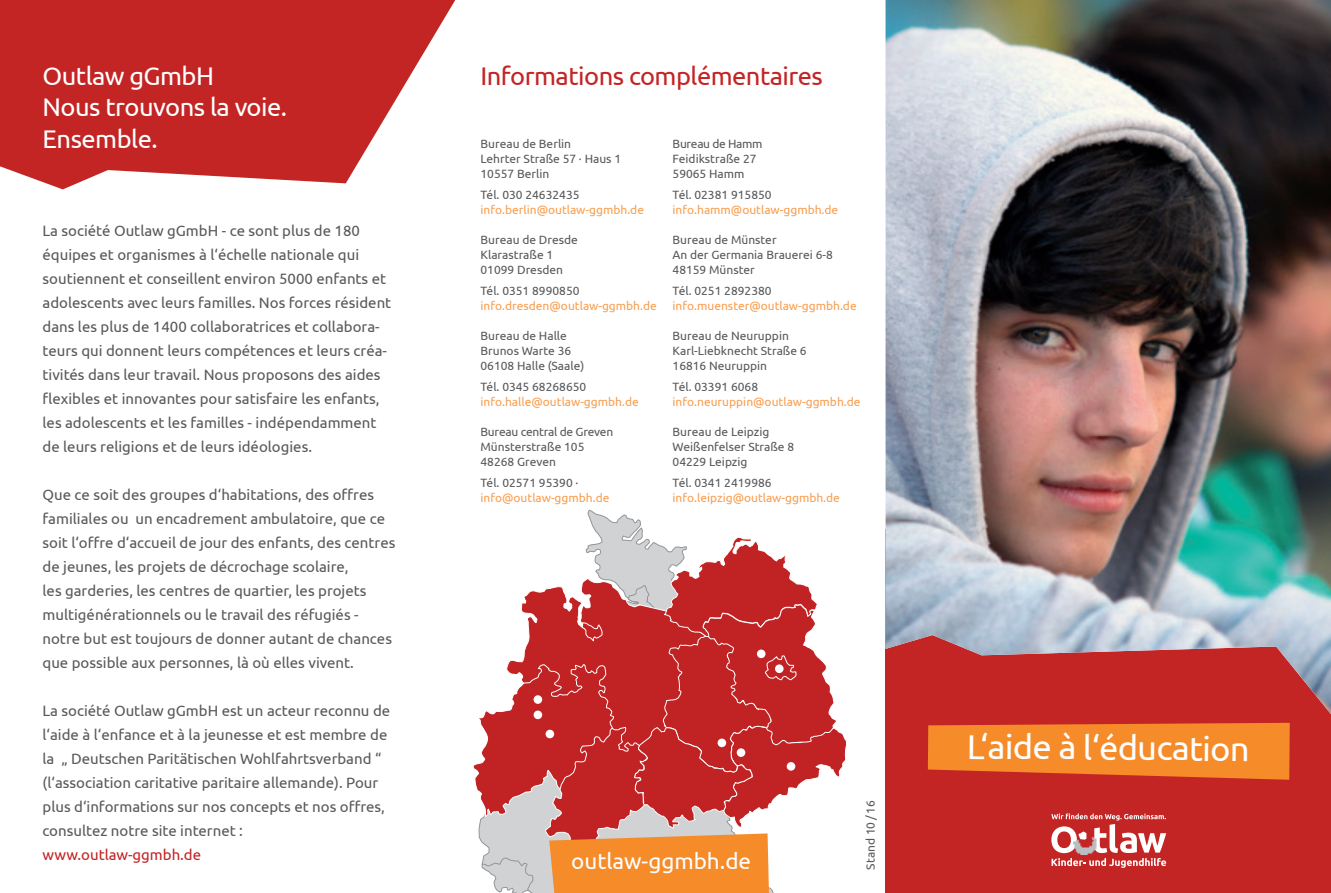
<style>
.page{position:relative;width:1331px;height:893px;background:#fff}
.page>*{position:absolute;margin:0;border:0;box-sizing:border-box;transform-origin:0 0}
.t1{font:34.5px "Ubuntu";letter-spacing:-.03em;color:#fff}
.t2{font:25.5px "Ubuntu";letter-spacing:-.02em;color:#fff}
.t3{font:25.5px "Ubuntu";letter-spacing:-.02em;color:#c32524}
.t4{font:22.5px "Ubuntu";color:#fff}
.t5{font:15px/24px "Ubuntu";color:#57585a}
.t6{font:12px "Ubuntu";color:#57585a}
.t7{font:12px "Ubuntu";color:#f89f51}
.t8{font:12px "Ubuntu";letter-spacing:-.02em;color:#57585a}
.t9{font:12px "Ubuntu";letter-spacing:-.025em;color:#57585a}
.s1{color:#c12324}
</style>
<div class="page">
<svg style="left:0;top:0;width:455px;height:189px;fill:#c32524"></svg>
<svg style="left:473px;top:510px;width:374px;height:383px"></svg>
<div style="left:885px;top:529px;width:446px;height:364px;background:#c32524"></div>
<svg style="left:1051px;top:813px;width:115px;height:55px"></svg>
<img style="left:885px;top:0;width:446px;height:714px">
<svg style="left:928px;top:723px;width:362px;height:57px;background:#f07f28"></svg>
<div style="left:757px;top:649px;width:8px;height:9px;background:#fff;border-radius:50%"></div>
<div style="left:534px;top:695px;width:8px;height:9px;background:#fff;border-radius:50%"></div>
<div style="left:546px;top:730px;width:8px;height:8px;background:#fff;border-radius:50%"></div>
<div style="left:718px;top:739px;width:8px;height:8px;background:#fff;border-radius:50%"></div>
<div style="left:775px;top:664px;width:9px;height:9px;background:#fff;border-radius:50%"></div>
<div style="left:787px;top:762px;width:8px;height:9px;background:#fff;border-radius:50%"></div>
<div style="left:534px;top:711px;width:8px;height:8px;background:#fff;border-radius:50%"></div>
<div style="left:737px;top:748px;width:8px;height:9px;background:#fff;border-radius:50%"></div>
<p class="t2" style="left:43px;top:60px;width:173px">Outlaw gGmbH</p>
<p class="t2" style="left:43px;top:92px;width:246px">Nous trouvons la voie.</p>
<p class="t2" style="left:43px;top:123px;width:117px">Ensemble.</p>
<p class="t5" style="left:43px;top:218px;width:350px">La société Outlaw gGmbH - ce sont plus de 180 équipes et organismes à l‘échelle nationale qui soutiennent et conseillent environ 5000 enfants et adolescents avec leurs familles. Nos forces résident dans les plus de 1400 collaboratrices et collabora&shy;teurs qui donnent leurs compétences et leurs créa&shy;tivités dans leur travail. Nous proposons des aides flexibles et innovantes pour satisfaire les enfants, les adolescents et les familles - indépendamment de leurs religions et de leurs idéologies.</p>
<p class="t5" style="left:43px;top:482px;width:354px">Que ce soit des groupes d‘habitations, des offres familiales ou un encadrement ambulatoire, que ce soit l‘offre d‘accueil de jour des enfants, des centres de jeunes, les projets de décrochage scolaire,<br>les garderies, les centres de quartier, les projets multigénérationnels ou le travail des réfugiés - notre but est toujours de donner autant de chances que possible aux personnes, là où elles vivent.</p>
<p class="t5" style="left:43px;top:698px;width:349px">La société Outlaw gGmbH est un acteur reconnu de l‘aide à l‘enfance et à la jeunesse et est membre de la „ Deutschen Paritätischen Wohlfahrtsverband “ (l‘association caritative paritaire allemande). Pour plus d‘informations sur nos concepts et nos offres, consultez notre site internet : <span class="s1">www.outlaw-ggmbh.de</span></p>
<p class="t3" style="left:480px;top:60px;width:344px">Informations complémentaires</p>
<p class="t6" style="left:480px;top:136px;width:92px">Bureau de Berlin</p>
<p class="t6" style="left:480px;top:151px;width:142px">Lehrter Straße 57 ∙ Haus 1</p>
<p class="t6" style="left:480px;top:166px;width:70px">10557 Berlin</p>
<p class="t6" style="left:480px;top:187px;width:101px">Tél. 030 24632435</p>
<p class="t7" style="left:480px;top:202px;width:165px">info.berlin@outlaw-ggmbh.de</p>
<p class="t6" style="left:480px;top:232px;width:99px">Bureau de Dresde</p>
<p class="t6" style="left:480px;top:247px;width:74px">Klarastraße 1</p>
<p class="t6" style="left:480px;top:262px;width:84px">01099 Dresden</p>
<p class="t6" style="left:480px;top:283px;width:101px">Tél. 0351 8990850</p>
<p class="t7" style="left:480px;top:298px;width:178px">info.dresden@outlaw-ggmbh.de</p>
<p class="t6" style="left:480px;top:328px;width:88px">Bureau de Halle</p>
<p class="t6" style="left:480px;top:343px;width:92px">Brunos Warte 36</p>
<p class="t6" style="left:480px;top:358px;width:105px">06108 Halle (Saale)</p>
<p class="t6" style="left:480px;top:379px;width:107px">Tél. 0345 68268650</p>
<p class="t7" style="left:480px;top:394px;width:160px">info.halle@outlaw-ggmbh.de</p>
<p class="t8" style="left:480px;top:424px;width:134px">Bureau central de Greven</p>
<p class="t6" style="left:480px;top:439px;width:105px">Münsterstraße 105</p>
<p class="t6" style="left:480px;top:454px;width:77px">48268 Greven</p>
<p class="t6" style="left:480px;top:475px;width:100px">Tél. 02571 95390 ·</p>
<p class="t7" style="left:480px;top:490px;width:130px">info@outlaw-ggmbh.de</p>
<p class="t9" style="left:673px;top:137px;width:91px">Bureau de Hamm</p>
<p class="t6" style="left:673px;top:152px;width:85px">Feidikstraße 27</p>
<p class="t6" style="left:673px;top:167px;width:73px">59065 Hamm</p>
<p class="t6" style="left:673px;top:188px;width:101px">Tél. 02381 915850</p>
<p class="t7" style="left:673px;top:203px;width:167px">info.hamm@outlaw-ggmbh.de</p>
<p class="t6" style="left:673px;top:233px;width:106px">Bureau de Münster</p>
<p class="t6" style="left:673px;top:248px;width:162px">An der Germania Brauerei 6-8</p>
<p class="t6" style="left:673px;top:263px;width:84px">48159 Münster</p>
<p class="t6" style="left:673px;top:284px;width:101px">Tél. 0251 2892380</p>
<p class="t7" style="left:673px;top:299px;width:186px">info.muenster@outlaw-ggmbh.de</p>
<p class="t6" style="left:673px;top:329px;width:118px">Bureau de Neuruppin</p>
<p class="t6" style="left:673px;top:344px;width:136px">Karl-Liebknecht Straße 6</p>
<p class="t6" style="left:673px;top:359px;width:96px">16816 Neuruppin</p>
<p class="t6" style="left:673px;top:380px;width:87px">Tél. 03391 6068</p>
<p class="t7" style="left:673px;top:395px;width:190px">info.neuruppin@outlaw-ggmbh.de</p>
<p class="t6" style="left:673px;top:425px;width:98px">Bureau de Leipzig</p>
<p class="t6" style="left:673px;top:440px;width:123px">Weißenfelser Straße 8</p>
<p class="t6" style="left:673px;top:455px;width:76px">04229 Leipzig</p>
<p class="t6" style="left:673px;top:476px;width:101px">Tél. 0341 2419986</p>
<p class="t7" style="left:673px;top:491px;width:169px">info.leipzig@outlaw-ggmbh.de</p>
<p class="t4" style="left:571px;top:848px;width:181px">outlaw-ggmbh.de</p>
<p class="t6" style="left:863px;top:870px;width:70px;rotate:-90deg">Stand 10/16</p>
<p class="t1" style="left:967px;top:727px;width:285px">L‘aide à l‘éducation</p>
</div>
